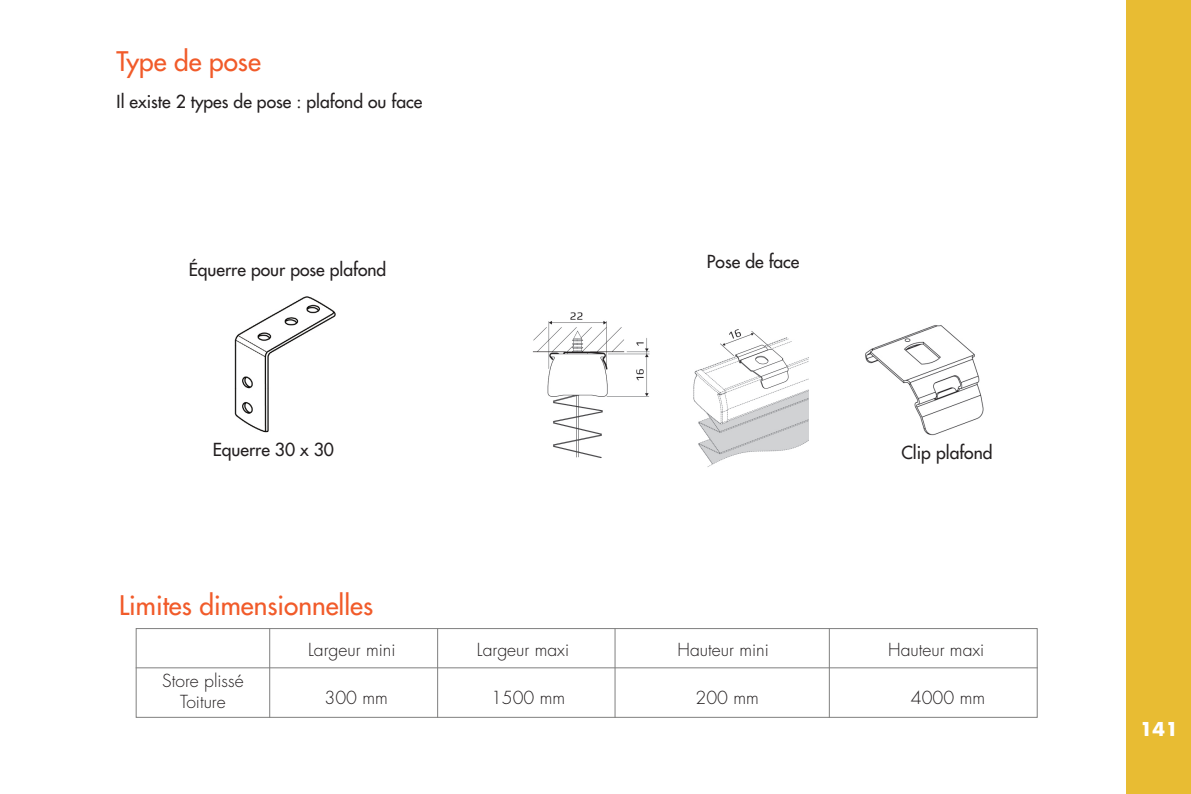
<style>
.page{position:relative;width:1191px;height:794px;background:#fff}
.page>*{position:absolute;margin:0;border:0;box-sizing:border-box;transform-origin:0 0}
.t1{font:500 26.25px "Futura Std";color:#f15b2a}
.t2{font:700 21px "Futura PT";color:#fff}
.t3{font:500 17.5px "Futura Std";color:#231f20}
.t4{font:300 17.5px "Futura Std";color:#231f20}
</style>
<div class="page">
<div style="left:1126px;top:0;width:65px;height:794px;background:#e8bc33"></div>
<img style="left:532px;top:312px;width:276px;height:155px">
<img style="left:865px;top:325px;width:119px;height:111px">
<img style="left:234px;top:296px;width:102px;height:137px">
<div style="left:136px;top:628px;width:901px;height:90px;border:1px solid #80807f"></div>
<hr style="left:136px;top:667px;width:901px;height:1px;background:#80807f">
<hr style="left:269px;top:628px;width:1px;height:90px;background:#80807f">
<hr style="left:437px;top:628px;width:1px;height:90px;background:#80807f">
<hr style="left:614px;top:628px;width:1px;height:90px;background:#80807f">
<hr style="left:829px;top:628px;width:1px;height:90px;background:#80807f">
<p class="t1" style="left:117px;top:45px;width:146px">Type de pose</p>
<p class="t3" style="left:117px;top:91px;width:307px">Il existe 2 types de pose : plafond ou face</p>
<p class="t3" style="left:189px;top:258px;width:199px">Équerre pour pose plafond</p>
<p class="t3" style="left:707px;top:250px;width:94px">Pose de face</p>
<p class="t3" style="left:213px;top:439px;width:123px">Equerre 30 x 30</p>
<p class="t3" style="left:901px;top:441px;width:93px">Clip plafond</p>
<p class="t1" style="left:119px;top:589px;width:256px">Limites dimensionnelles</p>
<p class="t4" style="left:308px;top:639px;width:89px">Largeur mini</p>
<p class="t4" style="left:477px;top:639px;width:94px">Largeur maxi</p>
<p class="t4" style="left:677px;top:639px;width:93px">Hauteur mini</p>
<p class="t4" style="left:888px;top:639px;width:98px">Hauteur maxi</p>
<p class="t4" style="left:162px;top:670px;width:83px">Store plissé</p>
<p class="t4" style="left:180px;top:691px;width:47px">Toiture</p>
<p class="t4" style="left:324px;top:687px;width:65px">300 mm</p>
<p class="t4" style="left:491px;top:687px;width:76px">1500 mm</p>
<p class="t4" style="left:695px;top:687px;width:65px">200 mm</p>
<p class="t4" style="left:911px;top:687px;width:76px">4000 mm</p>
<p class="t2" style="left:1142px;top:715px;width:34px">141</p>
</div>
